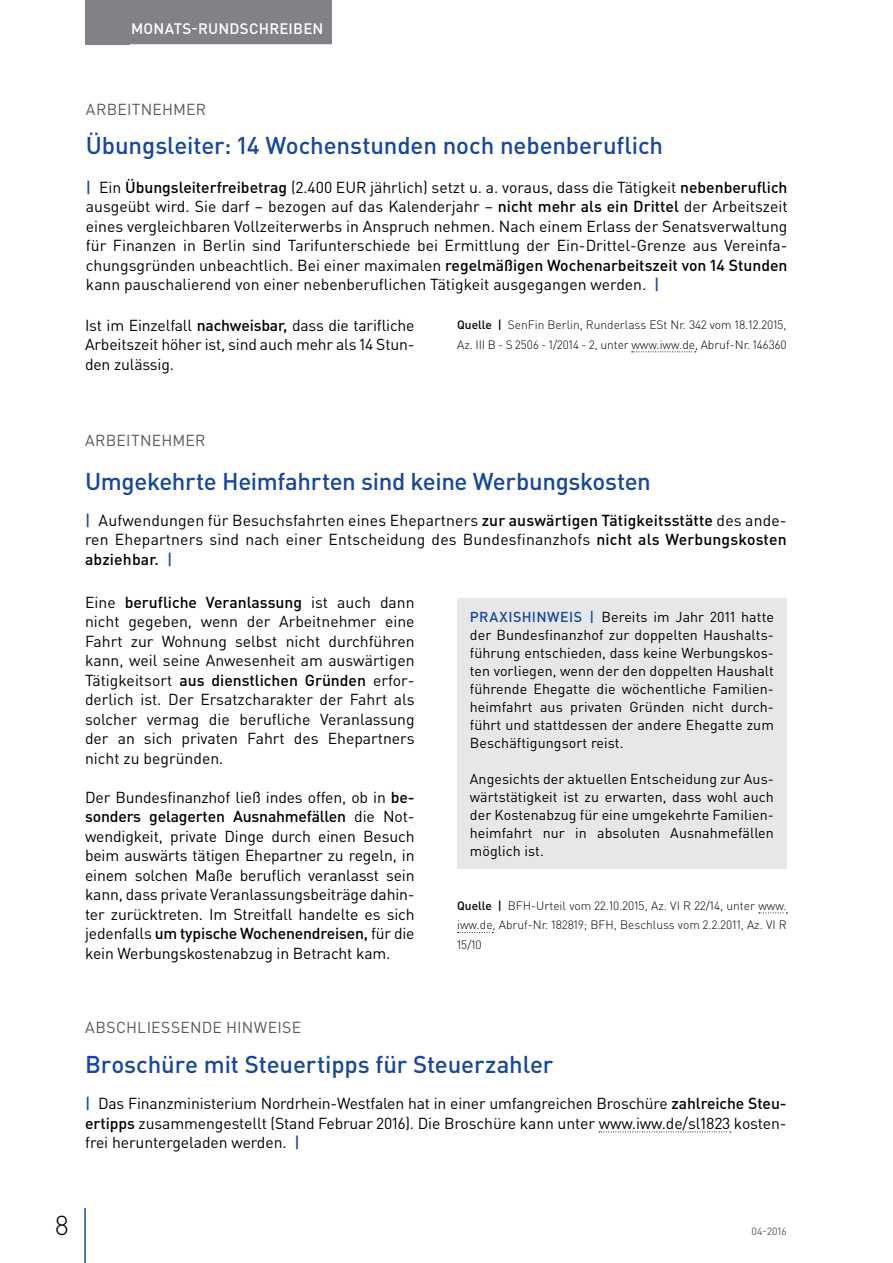
<style>
.page{position:relative;width:893px;height:1263px;background:#fff}
.page>*{position:absolute;margin:0;border:0;box-sizing:border-box;transform-origin:0 0}
.t1{font:300 27px "DIN Pro";color:#000}
.t2{font:500 24px "DIN Pro";letter-spacing:-.005em;color:#17479e}
.t3{font:15.75px/19.5px "DIN Pro";letter-spacing:-.005em;color:#000;text-align:justify}
.t4{font:15.75px "DIN Pro";letter-spacing:.015em;color:#58595b}
.t5{font:500 15px "DIN Pro";letter-spacing:.015em;color:#fff}
.t6{font:14.25px/18px "DIN Pro";letter-spacing:.005em;color:#000;text-align:justify}
.t7{font:300 12px/19.5px "DIN Pro";color:#000;text-align:justify}
.t8{font:10.5px "DIN Pro";color:#58595b}
.s1{font-weight:500;color:#17479e}
.s2{font-weight:500}
</style>
<div class="page">
<div style="left:85px;top:0;width:45px;height:44px;background:#808285"></div>
<hr style="left:84px;top:1208px;width:2px;height:55px;background:#17479e">
<div style="left:122px;top:0;width:210px;height:44px;background:#808285"></div>
<svg style="left:599px;top:1131px;width:132px;height:1px"></svg>
<svg style="left:759px;top:912px;width:28px;height:1px"></svg>
<svg style="left:457px;top:932px;width:36px;height:1px"></svg>
<div style="left:457px;top:598px;width:330px;height:271px;background:#e6e7e8"></div>
<svg style="left:632px;top:351px;width:64px;height:1px"></svg>
<p class="t5" style="left:131px;top:18px;width:194px">MONATS-RUNDSCHREIBEN</p>
<p class="t4" style="left:86px;top:98px;width:122px">ARBEITNEHMER</p>
<h2 class="t2" style="left:86px;top:129px;width:579px">Übungsleiter: 14 Wochenstunden noch nebenberuflich</h2>
<p class="t3" style="left:86px;top:177px;width:703px"><span class="s1">|</span> Ein <span class="s2">Übungsleiterfreibetrag</span> (2.400 EUR jährlich) setzt u. a. voraus, dass die Tätigkeit <span class="s2">nebenberuflich </span>ausgeübt wird. Sie darf – bezogen auf das Kalenderjahr – <span class="s2">nicht mehr als ein Drittel</span> der Arbeitszeit eines vergleichbaren Vollzeiterwerbs in Anspruch nehmen. Nach einem Erlass der Senatsverwaltung für Finanzen in Berlin sind Tarifunterschiede bei Ermittlung der Ein-Drittel-Grenze aus Vereinfa&shy;chungsgründen unbeachtlich. Bei einer maximalen <span class="s2">regelmäßigen Wochenarbeitszeit von 14 Stunden </span>kann pauschalierend von einer nebenberuflichen Tätigkeit ausgegangen werden. <span class="s1">|</span></p>
<p class="t3" style="left:85px;top:315px;width:331px">Ist im Einzelfall <span class="s2">nachweisbar,</span> dass die tarifliche Arbeitszeit höher ist, sind auch mehr als 14 Stun&shy;den zulässig.</p>
<p class="t7" style="left:457px;top:315px;width:331px"><span class="s2">Quelle |</span> SenFin Berlin, Runderlass ESt Nr. 342 vom 18.12.2015,<br>Az. III B - S 2506 - 1/2014 - 2, unter www.iww.de, Abruf-Nr. 146360</p>
<p class="t4" style="left:85px;top:430px;width:122px">ARBEITNEHMER</p>
<h2 class="t2" style="left:85px;top:465px;width:567px">Umgekehrte Heimfahrten sind keine Werbungskosten</h2>
<p class="t3" style="left:85px;top:510px;width:703px"><span class="s1">|</span> Aufwendungen für Besuchsfahrten eines Ehepartners <span class="s2">zur auswärtigen Tätigkeitsstätte</span> des ande&shy;ren Ehepartners sind nach einer Entscheidung des Bundesfinanzhofs <span class="s2">nicht als Werbungskosten abziehbar.</span> <span class="s1">|</span></p>
<p class="t3" style="left:85px;top:592px;width:331px">Eine <span class="s2">berufliche Veranlassung</span> ist auch dann nicht gegeben, wenn der Arbeitnehmer eine Fahrt zur Wohnung selbst nicht durchführen kann, weil seine Anwesenheit am auswärtigen Tätigkeitsort <span class="s2">aus dienstlichen Gründen</span> erfor&shy;derlich ist. Der Ersatzcharakter der Fahrt als solcher vermag die berufliche Veranlassung der an sich privaten Fahrt des Ehepartners nicht zu begründen.</p>
<p class="t3" style="left:85px;top:787px;width:331px">Der Bundesfinanzhof ließ indes offen, ob in <span class="s2">be&shy;sonders gelagerten Ausnahmefällen</span> die Not&shy;wendigkeit, private Dinge durch einen Besuch beim auswärts tätigen Ehepartner zu regeln, in einem solchen Maße beruflich veranlasst sein kann, dass private Veranlassungsbeiträge dahin&shy;ter zurücktreten. Im Streitfall handelte es sich jedenfalls <span class="s2">um typische Wochenendreisen,</span> für die kein Werbungskostenabzug in Betracht kam.</p>
<p class="t6" style="left:470px;top:607px;width:306px"><span class="s1">PRAXISHINWEIS |</span> Bereits im Jahr 2011 hatte der Bundesfinanzhof zur doppelten Haushalts&shy;führung entschieden, dass keine Werbungskos&shy;ten vorliegen, wenn der den doppelten Haushalt führende Ehegatte die wöchentliche Familien&shy;heimfahrt aus privaten Gründen nicht durch&shy;führt und stattdessen der andere Ehegatte zum Beschäftigungsort reist.</p>
<p class="t6" style="left:470px;top:769px;width:306px">Angesichts der aktuellen Entscheidung zur Aus&shy;wärtstätigkeit ist zu erwarten, dass wohl auch der Kostenabzug für eine umgekehrte Familien&shy;heimfahrt nur in absoluten Ausnahmefällen möglich ist.</p>
<p class="t7" style="left:457px;top:895px;width:331px"><span class="s2">Quelle |</span> BFH-Urteil vom 22.10.2015, Az. VI R 22/14, unter www. iww.de, Abruf-Nr. 182819; BFH, Beschluss vom 2.2.2011, Az. VI R 15/10</p>
<p class="t4" style="left:85px;top:1016px;width:217px">ABSCHLIESSENDE HINWEISE</p>
<h2 class="t2" style="left:85px;top:1048px;width:470px">Broschüre mit Steuertipps für Steuerzahler</h2>
<p class="t3" style="left:85px;top:1093px;width:703px"><span class="s1">|</span> Das Finanzministerium Nordrhein-Westfalen hat in einer umfangreichen Broschüre <span class="s2">zahlreiche Steu&shy;ertipps</span> zusammengestellt (Stand Februar 2016). Die Broschüre kann unter www.iww.de/sl1823 kosten&shy;frei heruntergeladen werden. <span class="s1">|</span></p>
<h1 class="t1" style="left:55px;top:1207px;width:16px">8</h1>
<p class="t8" style="left:752px;top:1224px;width:37px">04-2016</p>
</div>
